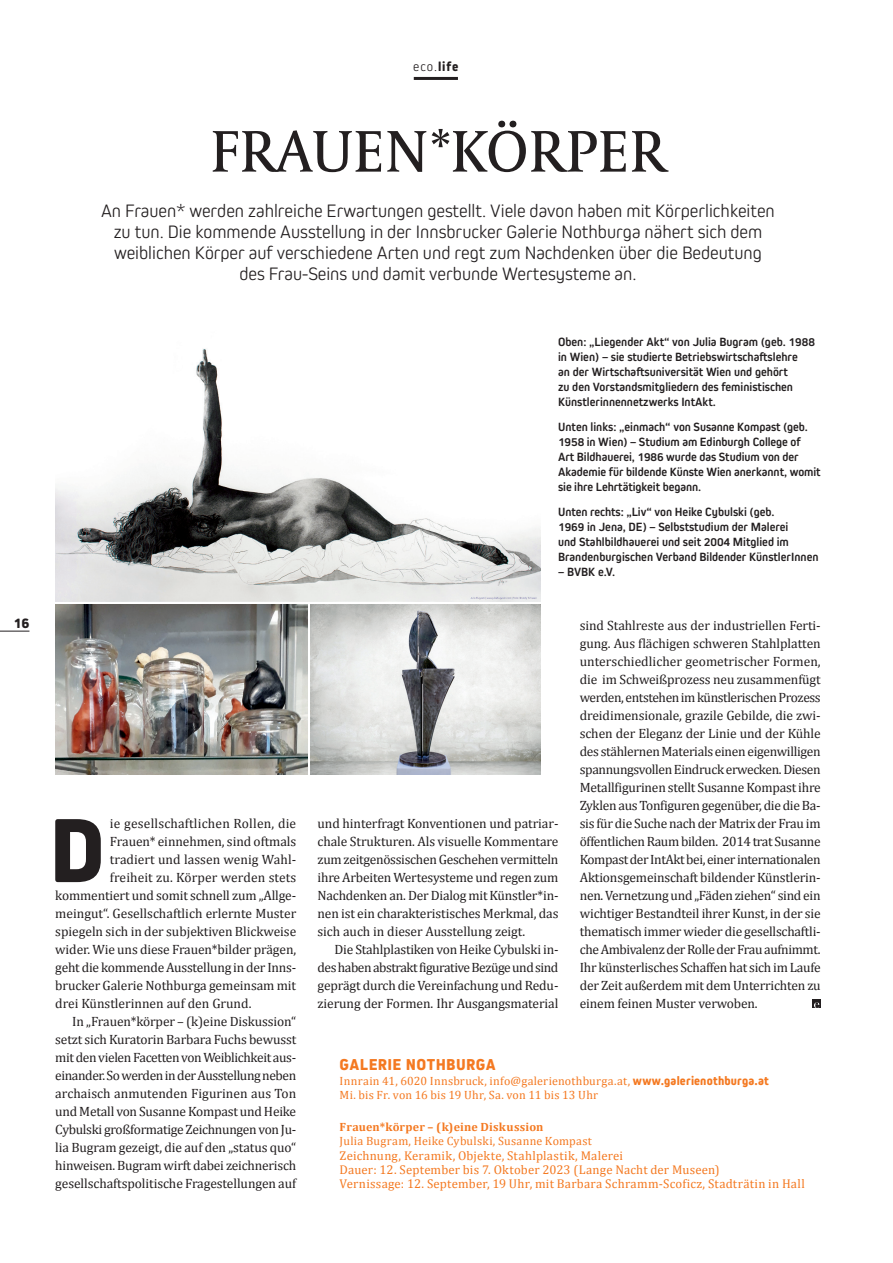
<style>
.page{position:relative;width:893px;height:1263px;background:#fff}
.page>*{position:absolute;margin:0;border:0;box-sizing:border-box;transform-origin:0 0}
.t1{font:800 94.8px "Kiro";color:#231f20}
.t2{font:60px "Capitolium News 2";letter-spacing:.01em;color:#231f20}
.t3{font:300 18.75px/21px "Kiro";color:#231f20;text-align:center}
.t4{font:800 16.5px "Kiro";letter-spacing:.025em;color:#f47921}
.t5{font:800 15px "Kiro";color:#231f20}
.t6{font:13.5px/18px "Cambria";letter-spacing:-.005em;color:#231f20;text-align:justify}
.t7{font:13.5px "Cambria";letter-spacing:-.025em;color:#231f20}
.t8{font:13.5px "Cambria";letter-spacing:-.03em;color:#231f20}
.t9{font:13.5px "Cambria";letter-spacing:.015em;color:#231f20}
.t10{font:300 13.5px "Kiro";color:#231f20}
.t11{font:12.75px/14.2px "Cambria";letter-spacing:.015em;color:#f47921}
.t12{font:700 12.45px/15px "Kiro";color:#231f20}
.t13{font:12px/14.2px "Cambria";letter-spacing:.02em;color:#f47921}
.t14{font:700 12px "Cambria";letter-spacing:.015em;color:#f47921}
.s1{font-weight:800}
.s2{font-family:"Kiro";font-weight:800;font-size:12.75px}
</style>
<div class="page">
<svg style="left:0;top:631px;width:29px;height:1px"></svg>
<hr style="left:414px;top:77px;width:44px;height:3px;background:#231f20">
<svg style="left:813px;top:1000px;width:8px;height:8px"></svg>
<svg style="left:814px;top:1002px;width:5px;height:6px"></svg>
<img style="left:55px;top:349px;width:485px;height:252px">
<img style="left:311px;top:604px;width:229px;height:170px">
<img style="left:55px;top:604px;width:253px;height:170px">
<p class="t5" style="left:14px;top:614px;width:17px">16</p>
<p class="t10" style="left:413px;top:58px;width:47px">eco.<span class="s1">life</span></p>
<h2 class="t2" style="left:210px;top:110px;width:457px">FRAUEN*KÖRPER</h2>
<p class="t3" style="left:101px;top:200px;width:675px">An Frauen* werden zahlreiche Erwartungen gestellt. Viele davon haben mit Körperlichkeiten zu tun. Die kommende Ausstellung in der Innsbrucker Galerie Nothburga nähert sich dem weiblichen Körper auf verschiedene Arten und regt zum Nachdenken über die Bedeutung des Frau-Seins und damit verbunde Wertesysteme an.</p>
<h1 class="t1" style="left:49px;top:795px;width:58px">D</h1>
<p class="t9" style="left:110px;top:815px;width:188px">ie gesellschaftlichen Rollen, die</p>
<p class="t6" style="left:110px;top:832px;width:188px">Frauen* einnehmen, sind oftmals</p>
<p class="t6" style="left:110px;top:850px;width:186px">tradiert und lassen wenig Wahl-</p>
<p class="t6" style="left:110px;top:868px;width:188px">freiheit zu. Körper werden stets</p>
<p class="t6" style="left:55px;top:886px;width:242px">kommentiert und somit schnell zum „Allge-</p>
<p class="t6" style="left:55px;top:904px;width:242px">meingut“. Gesellschaftlich erlernte Muster</p>
<p class="t6" style="left:55px;top:922px;width:243px">spiegeln sich in der subjektiven Blickweise</p>
<p class="t6" style="left:55px;top:940px;width:242px">wider. Wie uns diese Frauen*bilder prägen,</p>
<p class="t6" style="left:55px;top:958px;width:242px">geht die kommende Ausstellung in der Inns-</p>
<p class="t6" style="left:55px;top:976px;width:242px">brucker Galerie Nothburga gemeinsam mit</p>
<p class="t6" style="left:55px;top:994px;width:198px">drei Künstlerinnen auf den Grund.</p>
<p class="t6" style="left:72px;top:1012px;width:225px">In „Frauen*körper – (k)eine Diskussion“</p>
<p class="t6" style="left:55px;top:1030px;width:242px">setzt sich Kuratorin Barbara Fuchs bewusst</p>
<p class="t7" style="left:55px;top:1049px;width:242px">mit den vielen Facetten von Weiblichkeit aus-</p>
<p class="t8" style="left:55px;top:1067px;width:243px">einander. So werden in der Ausstellung neben</p>
<p class="t6" style="left:55px;top:1084px;width:242px">archaisch anmutenden Figurinen aus Ton</p>
<p class="t6" style="left:55px;top:1102px;width:242px">und Metall von Susanne Kompast und Heike</p>
<p class="t7" style="left:55px;top:1121px;width:242px">Cybulski großformatige Zeichnungen von Ju-</p>
<p class="t6" style="left:55px;top:1138px;width:242px">lia Bugram gezeigt, die auf den „status quo“</p>
<p class="t6" style="left:55px;top:1156px;width:242px">hinweisen. Bugram wirft dabei zeichnerisch</p>
<p class="t6" style="left:55px;top:1174px;width:242px">gesellschaftspolitische Fragestellungen auf</p>
<p class="t12" style="left:558px;top:334px;width:258px">Oben: „Liegender Akt“ von Julia Bugram (geb. 1988 in Wien) – sie studierte Betriebswirtschaftslehre<br>an der Wirtschaftsuniversität Wien und gehört<br>zu den Vorstandsmitgliedern des feministischen Künstlerinnennetzwerks IntAkt.</p>
<p class="t12" style="left:558px;top:419px;width:264px">Unten links: „einmach“ von Susanne Kompast (geb.<br>1958 in Wien) – Studium am Edinburgh College of<br>Art Bildhauerei, 1986 wurde das Studium von der Akademie für bildende Künste Wien anerkannt, womit sie ihre Lehrtätigkeit begann.</p>
<p class="t12" style="left:558px;top:504px;width:262px">Unten rechts: „Liv“ von Heike Cybulski (geb.<br>1969 in Jena, DE) – Selbststudium der Malerei<br>und Stahlbildhauerei und seit 2004 Mitglied im Brandenburgischen Verband Bildender KünstlerInnen</p>
<p class="t12" style="left:558px;top:564px;width:58px">– BVBK e.V.</p>
<p class="t6" style="left:317px;top:814px;width:242px">und hinterfragt Konventionen und patriar&shy;chale Strukturen. Als visuelle Kommentare zum zeitgenössischen Geschehen vermitteln ihre Arbeiten Wertesysteme und regen zum Nachdenken an. Der Dialog mit Künstler*in&shy;nen ist ein charakteristisches Merkmal, das sich auch in dieser Ausstellung zeigt.</p>
<p class="t6" style="left:317px;top:940px;width:242px;text-indent:17px">Die Stahlplastiken von Heike Cybulski in&shy;des haben abstrakt figurative Bezüge und sind geprägt durch die Vereinfachung und Redu&shy;zierung der Formen. Ihr Ausgangsmaterial</p>
<p class="t6" style="left:580px;top:616px;width:243px">sind Stahlreste aus der industriellen Ferti&shy;gung. Aus flächigen schweren Stahlplatten unterschiedlicher geometrischer Formen, die im Schweißprozess neu zusammenfügt werden, entstehen im künstlerischen Prozess dreidimensionale, grazile Gebilde, die zwi&shy;schen der Eleganz der Linie und der Kühle des stählernen Materials einen eigenwilligen spannungsvollen Eindruck erwecken. Diesen Metallfigurinen stellt Susanne Kompast ihre Zyklen aus Tonfiguren gegenüber, die die Ba&shy;sis für die Suche nach der Matrix der Frau im öffentlichen Raum bilden. 2014 trat Susanne Kompast der IntAkt bei, einer internationalen Aktionsgemeinschaft bildender Künstlerin&shy;nen. Vernetzung und „Fäden ziehen“ sind ein wichtiger Bestandteil ihrer Kunst, in der sie thematisch immer wieder die gesellschaftli&shy;che Ambivalenz der Rolle der Frau aufnimmt.<br>Ihr künsterlisches Schaffen hat sich im Laufe der Zeit außerdem mit dem Unterrichten zu einem feinen Muster verwoben.</p>
<p class="t4" style="left:340px;top:1055px;width:157px">GALERIE NOTHBURGA</p>
<p class="t13" style="left:340px;top:1073px;width:431px">Innrain 41, 6020 Innsbruck, info@galerienothburga.at, <span class="s2">www.galerienothburga.at<br></span>Mi. bis Fr. von 16 bis 19 Uhr, Sa. von 11 bis 13 Uhr</p>
<p class="t14" style="left:340px;top:1118px;width:205px">Frauen*körper – (k)eine Diskussion</p>
<p class="t13" style="left:340px;top:1134px;width:254px">Julia Bugram, Heike Cybulski, Susanne Kompast</p>
<p class="t11" style="left:340px;top:1148px;width:467px">Zeichnung, Keramik, Objekte, Stahlplastik, Malerei<br>Dauer: 12. September bis 7. Oktober 2023 (Lange Nacht der Museen)<br>Vernissage: 12. September, 19 Uhr, mit Barbara Schramm-Scoficz, Stadträtin in Hall</p>
</div>
